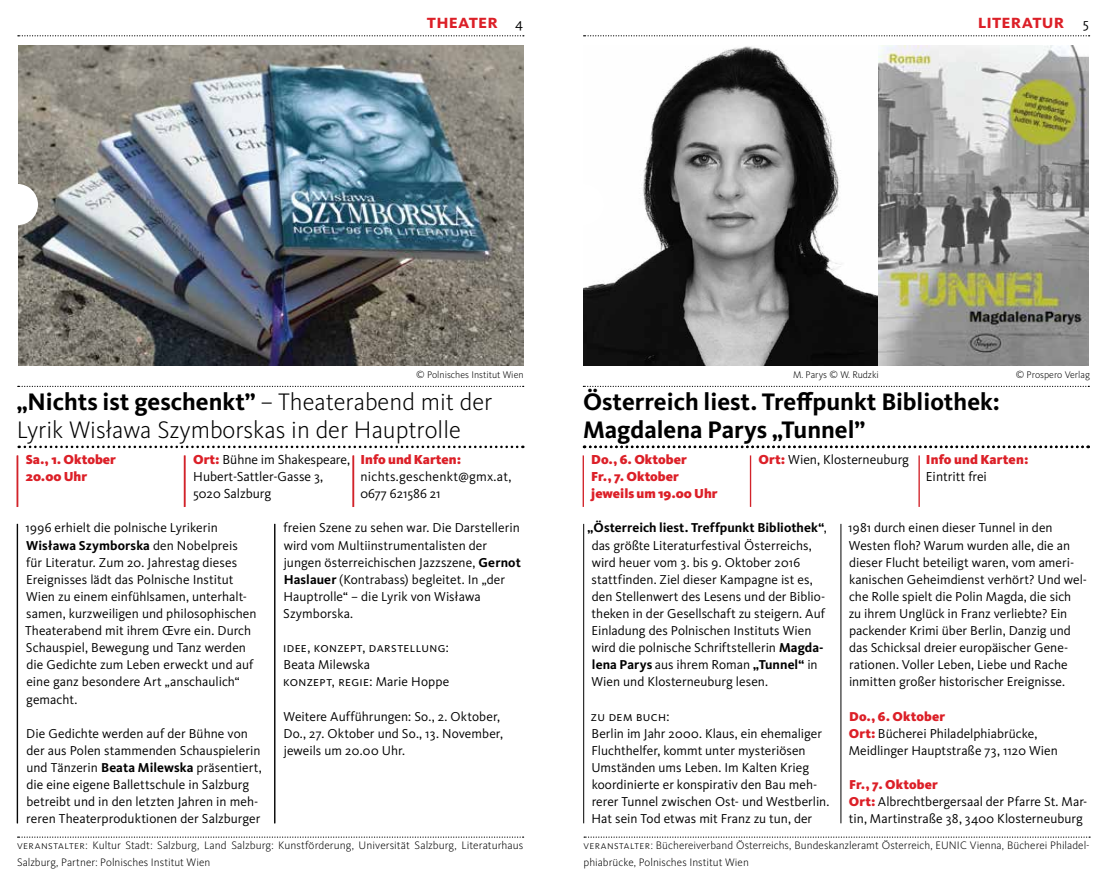
<style>
.page{position:relative;width:1106px;height:885px;background:#fff}
.page>*{position:absolute;margin:0;border:0;box-sizing:border-box;transform-origin:0 0}
.t1{font:300 24.75px/27.8px "Kievit Pro";color:#000}
.t2{font:700 24.75px/27.8px "Kievit Pro";color:#000}
.t3{font:700 19.5px "Kievit Pro";letter-spacing:.005em;color:#dc2028}
.t4{font:14.25px "Kievit Pro";color:#000}
.t5{font:13.5px/17.1px "Kievit Pro";color:#000}
.t6{font:900 13.5px/17.1px "Kievit Pro";color:#dc2028}
.t7{font:13.35px/17.1px "Kievit Pro";letter-spacing:.005em;color:#000}
.t8{font:13.35px/17.1px "Kievit Pro";letter-spacing:.025em;color:#000}
.t9{font:300 11.25px/17.1px "Kievit Pro";letter-spacing:.005em;color:#000}
.t10{font:300 10.05px "Kievit Pro";color:#000}
.s1{font-weight:700}
.s2{font-weight:900;color:#dc2028}
</style>
<div class="page">
<svg style="left:583px;top:35px;width:506px;height:1px"></svg>
<hr style="left:184px;top:455px;width:2px;height:52px;background:#d2232a">
<svg style="left:18px;top:35px;width:506px;height:1px"></svg>
<hr style="left:17px;top:455px;width:1px;height:52px;background:#d2232a">
<hr style="left:352px;top:455px;width:2px;height:52px;background:#d2232a">
<hr style="left:583px;top:524px;width:1px;height:299px;background:#000">
<hr style="left:17px;top:524px;width:1px;height:299px;background:#000">
<img style="left:18px;top:45px;width:505px;height:320px">
<svg style="left:18px;top:184px;width:20px;height:41px"></svg>
<svg style="left:18px;top:386px;width:505px;height:1px"></svg>
<svg style="left:19px;top:445px;width:504px;height:3px"></svg>
<hr style="left:840px;top:524px;width:1px;height:299px;background:#000">
<hr style="left:274px;top:524px;width:1px;height:299px;background:#000">
<svg style="left:18px;top:836px;width:505px;height:1px"></svg>
<svg style="left:584px;top:836px;width:506px;height:1px"></svg>
<img style="left:583px;top:45px;width:505px;height:320px">
<svg style="left:583px;top:386px;width:506px;height:1px"></svg>
<svg style="left:584px;top:445px;width:504px;height:3px"></svg>
<hr style="left:582px;top:455px;width:2px;height:52px;background:#d2232a">
<hr style="left:750px;top:455px;width:1px;height:52px;background:#d2232a">
<hr style="left:918px;top:455px;width:1px;height:52px;background:#d2232a">
<div style="left:563px;top:184px;width:41px;height:41px;background:#fff;border-radius:50%"></div>
<h2 class="t3" style="left:427px;top:9px;width:73px">theater</h2>
<h2 class="t3" style="left:977px;top:9px;width:88px">literatur</h2>
<p class="t4" style="left:515px;top:14px;width:9px">4</p>
<p class="t4" style="left:1083px;top:14px;width:7px">5</p>
<p class="t10" style="left:416px;top:369px;width:109px">© Polnisches Institut Wien</p>
<h1 class="t1" style="left:17px;top:388px;width:477px"><span class="s1">„Nichts ist geschenkt”</span> – Theaterabend mit der<br>Lyrik Wisława Szymborskas in der Hauptrolle</h1>
<p class="t6" style="left:26px;top:450px;width:92px">Sa., 1. Oktober<br>20.00 Uhr</p>
<p class="t5" style="left:193px;top:450px;width:158px"><span class="s2">Ort:</span> Bühne im Shakespeare,<br>Hubert-Sattler-Gasse 3,<br>5020 Salzburg</p>
<p class="t6" style="left:360px;top:451px;width:102px">Info und Karten:</p>
<p class="t5" style="left:360px;top:468px;width:152px">nichts.geschenkt@gmx.at,<br>0677 621586 21</p>
<p class="t7" style="left:25px;top:519px;width:233px">1996 erhielt die polnische Lyrikerin <span class="s1">Wisława Szymborska</span> den Nobelpreis<br>für Literatur. Zum 20. Jahrestag dieses Ereignisses lädt das Polnische Institut Wien zu einem einfühlsamen, unterhalt&shy;samen, kurzweiligen und philosophischen Theaterabend mit ihrem Œvre ein. Durch Schauspiel, Bewegung und Tanz werden die Gedichte zum Leben erweckt und auf eine ganz besondere Art „anschaulich“ gemacht.</p>
<p class="t7" style="left:26px;top:724px;width:237px">Die Gedichte werden auf der Bühne von der aus Polen stammenden Schauspielerin und Tänzerin <span class="s1">Beata Milewska</span> präsentiert, die eine eigene Ballettschule in Salzburg betreibt und in den letzten Jahren in meh&shy;reren Theaterproduktionen der Salzburger</p>
<p class="t7" style="left:283px;top:519px;width:239px">freien Szene zu sehen war. Die Darstellerin wird vom Multiinstrumentalisten der jungen österreichischen Jazzszene, <span class="s1">Gernot Haslauer</span> (Kontrabass) begleitet. In „der Hauptrolle“ – die Lyrik von Wisława Szymborska.</p>
<p class="t8" style="left:283px;top:639px;width:168px">idee, konzept, darstellung:<br>Beata Milewska<br>konzept, regie: Marie Hoppe</p>
<p class="t7" style="left:283px;top:707px;width:221px">Weitere Aufführungen: So., 2. Oktober,<br>Do., 27. Oktober und So., 13. November, jeweils um 20.00 Uhr.</p>
<p class="t10" style="left:793px;top:369px;width:87px">M. Parys © W. Rudzki</p>
<p class="t10" style="left:1015px;top:369px;width:76px">© Prospero Verlag</p>
<h1 class="t2" style="left:583px;top:388px;width:418px">Österreich liest. Treffpunkt Bibliothek:<br>Magdalena Parys „Tunnel”</h1>
<p class="t6" style="left:591px;top:450px;width:128px">Do., 6. Oktober<br>Fr., 7. Oktober jeweils um 19.00 Uhr</p>
<p class="t5" style="left:925px;top:451px;width:104px;text-indent:-167px"><span class="s2">Ort:</span> Wien, Klosterneuburg <span class="s2">Info und Karten:<br></span>Eintritt frei</p>
<p class="t7" style="left:587px;top:519px;width:240px"><span class="s1">„Österreich liest. Treffpunkt Bibliothek“</span>, das größte Literaturfestival Österreichs, wird heuer vom 3. bis 9. Oktober 2016 stattfinden. Ziel dieser Kampagne ist es, den Stellenwert des Lesens und der Biblio&shy;theken in der Gesellschaft zu steigern. Auf Einladung des Polnischen Instituts Wien wird die polnische Schriftstellerin <span class="s1">Magda&shy;lena Parys</span> aus ihrem Roman <span class="s1">„Tunnel“</span> in Wien und Klosterneuburg lesen.</p>
<p class="t7" style="left:591px;top:707px;width:240px">zu dem buch:<br>Berlin im Jahr 2000. Klaus, ein ehemaliger Fluchthelfer, kommt unter mysteriösen Umständen ums Leben. Im Kalten Krieg koordinierte er konspirativ den Bau meh&shy;rerer Tunnel zwischen Ost- und Westberlin.<br>Hat sein Tod etwas mit Franz zu tun, der</p>
<p class="t7" style="left:848px;top:519px;width:240px">1981 durch einen dieser Tunnel in den Westen floh? Warum wurden alle, die an dieser Flucht beteiligt waren, vom ameri&shy;kanischen Geheimdienst verhört? Und wel&shy;che Rolle spielt die Polin Magda, die sich<br>zu ihrem Unglück in Franz verliebte? Ein packender Krimi über Berlin, Danzig und das Schicksal dreier europäischer Gene&shy;rationen. Voller Leben, Liebe und Rache inmitten großer historischer Ereignisse.</p>
<p class="t7" style="left:848px;top:707px;width:211px"><span class="s2">Do., 6. Oktober<br>Ort:</span> Bücherei Philadelphiabrücke,<br>Meidlinger Hauptstraße 73, 1120 Wien</p>
<p class="t7" style="left:848px;top:775px;width:240px"><span class="s2">Fr., 7. Oktober<br>Ort:</span> Albrechtbergersaal der Pfarre St. Mar&shy;tin, Martinstraße 38, 3400 Klosterneuburg</p>
<p class="t9" style="left:17px;top:836px;width:508px">veranstalter: Kultur Stadt: Salzburg, Land Salzburg: Kunstförderung, Universität Salzburg, Literaturhaus<br>Salzburg, Partner: Polnisches Institut Wien</p>
<p class="t9" style="left:583px;top:836px;width:507px">veranstalter: Büchereiverband Österreichs, Bundeskanzleramt Österreich, EUNIC Vienna, Bücherei Philadel&shy;phiabrücke, Polnisches Institut Wien</p>
</div>
